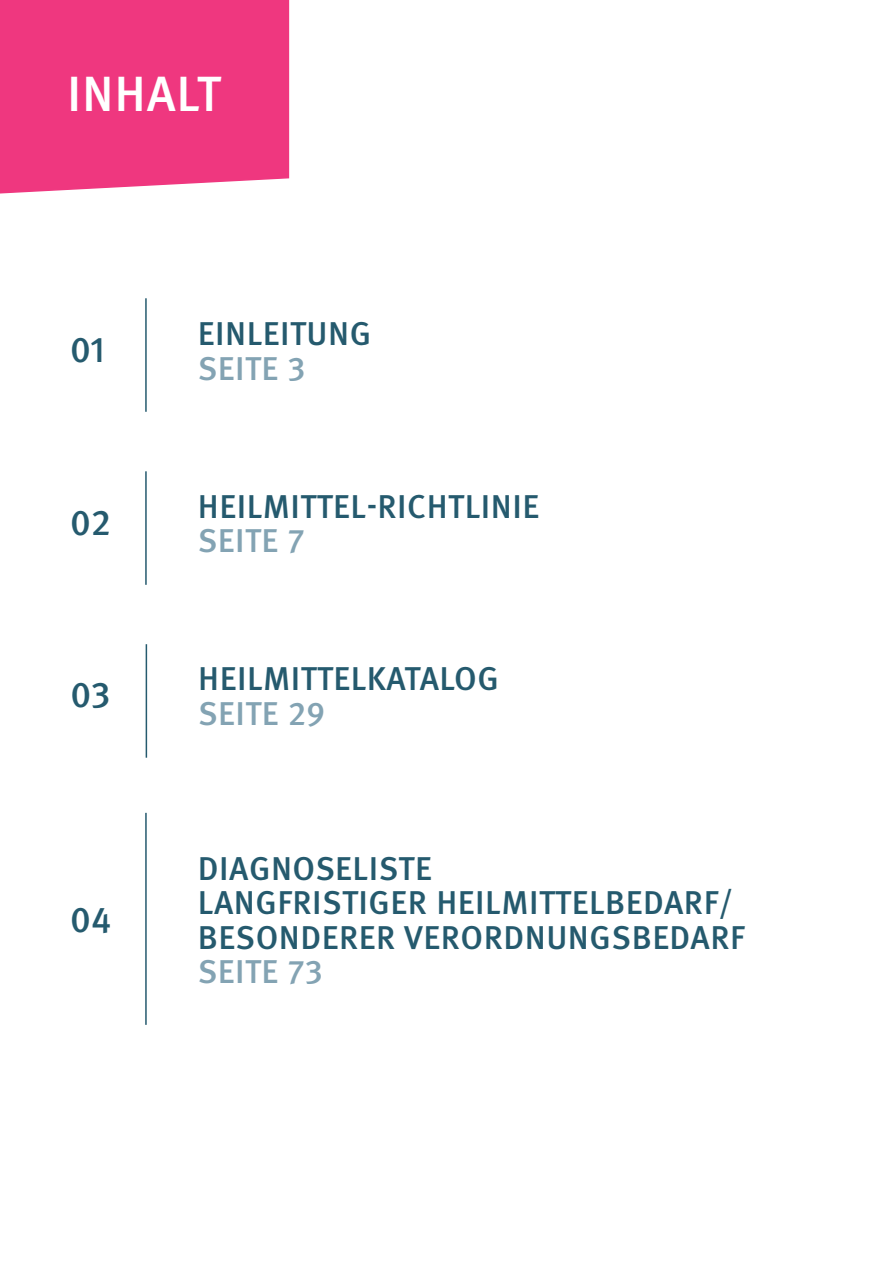
<style>
.page{position:relative;width:893px;height:1263px;background:#fff}
.page>*{position:absolute;margin:0;border:0;box-sizing:border-box;transform-origin:0 0}
.HEADLINE_1__BR{font:500 49.5px "Meta Pro";letter-spacing:.015em;color:#fff}
.t1{font:500 36px "Meta Pro";letter-spacing:-.01em;color:#255a6e}
.HEADLINE_1__BR-2{font:500 33px/34.5px "Meta Pro";letter-spacing:.015em;color:#255a6e}
.HEADLINE_1__BR-3{font:500 33px "Meta Pro";letter-spacing:.015em;color:#83a3b3}
</style>
<div class="page">
<div style="left:0;top:0;width:290px;height:194px;background:#ef377f"></div>
<hr style="left:145px;top:298px;width:2px;height:114px;background:#255a6e">
<hr style="left:145px;top:471px;width:2px;height:114px;background:#255a6e">
<hr style="left:146px;top:644px;width:1px;height:114px;background:#255a6e">
<hr style="left:145px;top:813px;width:2px;height:212px;background:#255a6e">
<p class="HEADLINE_1__BR" style="left:67px;top:63px;width:155px">INHALT</p>
<p class="t1" style="left:70px;top:327px;width:36px">01</p>
<p class="t1" style="left:70px;top:499px;width:42px">02</p>
<p class="t1" style="left:71px;top:672px;width:42px">03</p>
<p class="t1" style="left:70px;top:896px;width:43px">04</p>
<p class="HEADLINE_1__BR-2" style="left:198px;top:317px;width:175px">EINLEITUNG</p>
<p class="HEADLINE_1__BR-3" style="left:198px;top:347px;width:109px">SEITE 3</p>
<p class="HEADLINE_1__BR-2" style="left:198px;top:490px;width:343px">HEILMITTEL-RICHTLINIE</p>
<p class="HEADLINE_1__BR-3" style="left:198px;top:520px;width:108px">SEITE 7</p>
<p class="HEADLINE_1__BR-2" style="left:198px;top:662px;width:302px">HEILMITTELKATALOG</p>
<p class="HEADLINE_1__BR-3" style="left:198px;top:692px;width:129px">SEITE 29</p>
<p class="HEADLINE_1__BR-2" style="left:198px;top:852px;width:548px">DIAGNOSELISTE<br>LANGFRISTIGER HEILMITTELBEDARF/<br>BESONDERER VERORDNUNGSBEDARF</p>
<p class="HEADLINE_1__BR-3" style="left:198px;top:951px;width:126px">SEITE 73</p>
</div>
